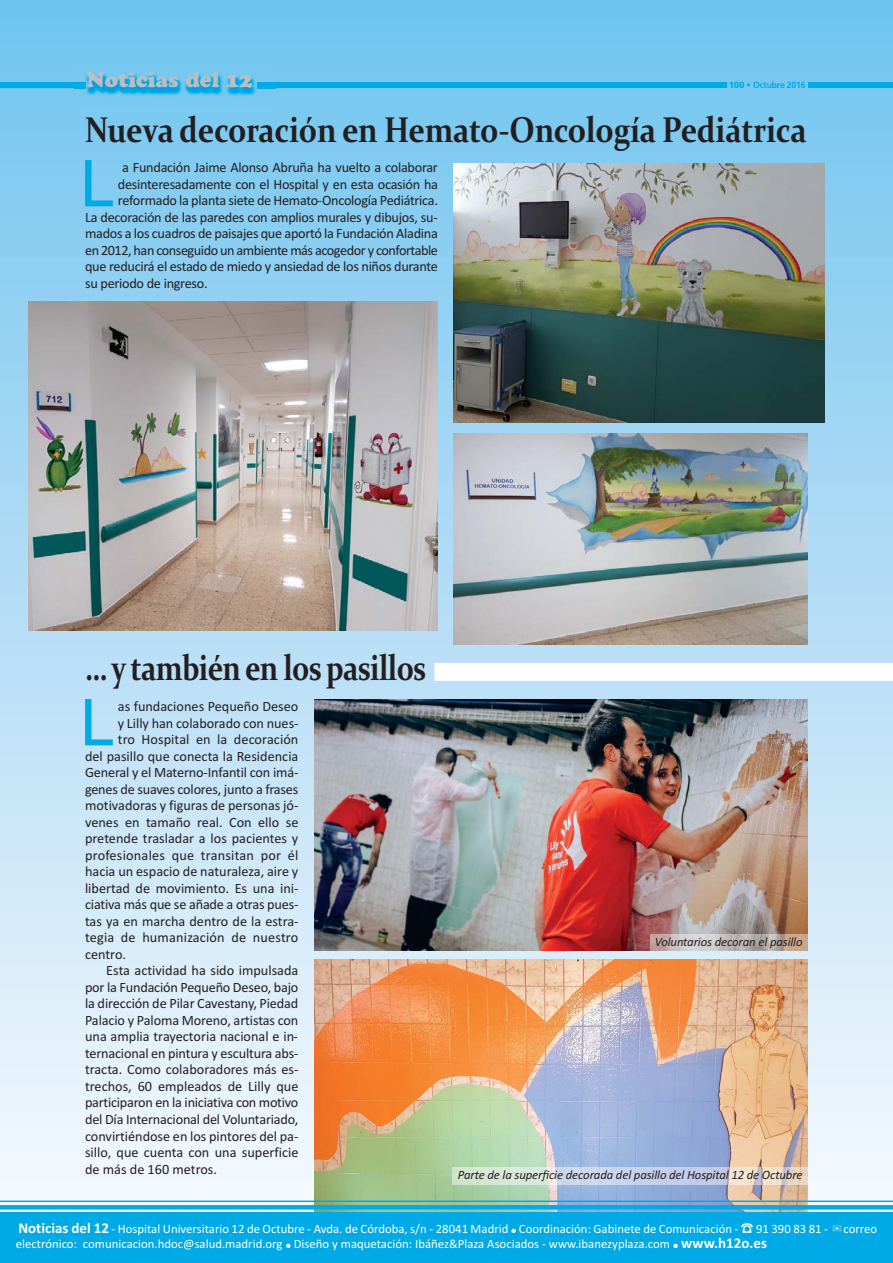
<style>
.page{position:relative;width:893px;height:1263px;background:#fff}
.page>*{position:absolute;margin:0;border:0;box-sizing:border-box;transform-origin:0 0}
.t1{font:700 63px "Bell Gothic Std";color:#00aae7}
.t2{font:700 36px "Constantia";letter-spacing:-.01em;color:#231f20;scale:.85 1}
.t3{font:700 36px "Constantia";letter-spacing:-.01em;color:#231f20;scale:.8 1}
.t4{font:21px "Cooper Black Std";color:#bbbdc0}
.t5{font:14.25px "Calibri";letter-spacing:-.015em;color:#231f20}
.t6{font:14.25px "Calibri";letter-spacing:.015em;color:#231f20}
.t7{font:14.25px "Calibri";letter-spacing:-.035em;color:#231f20}
.t8{font:14.25px "Calibri";letter-spacing:.005em;color:#231f20}
.t9{font:12.75px/15px "Calibri";color:#fff}
.t10{font:italic 12.75px "Calibri";letter-spacing:-.01em;color:#231f20}
.t11{font:700 9px "Frutiger";letter-spacing:-.02em;color:#00aae7}
.s1{font-weight:900}
.s2{font-weight:700;font-size:15px}
.s3{font-family:"Lucida Sans Unicode";font-size:7.5px}
.s4{font-family:"MS Gothic"}
</style>
<div class="page">
<div style="left:0;top:0;width:893px;height:1263px;background:linear-gradient(to bottom,#70c3ee,#fcfafc)"></div>
<img style="left:315px;top:960px;width:493px;height:250px">
<div style="left:257px;top:82px;width:470px;height:6px;background:#00aae7"></div>
<div style="left:0;top:82px;width:85px;height:6px;background:#00aae7"></div>
<div style="left:808px;top:82px;width:85px;height:6px;background:#00aae7"></div>
<img style="left:74px;top:65px;width:201px;height:51px">
<img style="left:257px;top:82px;width:18px;height:6px">
<svg style="left:74px;top:82px;width:11px;height:6px"></svg>
<img style="left:315px;top:1210px;width:493px;height:2px">
<div style="left:0;top:1212px;width:893px;height:51px;background:#00aae7"></div>
<hr style="left:0;top:1200px;width:893px;height:2px;background:#00aae7">
<hr style="left:0;top:1205px;width:893px;height:4px;background:#00aae7">
<img style="left:315px;top:699px;width:493px;height:251px">
<img style="left:453px;top:1167px;width:355px;height:17px">
<img style="left:651px;top:935px;width:157px;height:16px">
<svg style="left:808px;top:935px;width:1px;height:15px"></svg>
<img style="left:453px;top:434px;width:355px;height:211px">
<img style="left:453px;top:163px;width:372px;height:259px">
<img style="left:28px;top:301px;width:410px;height:329px">
<div style="left:434px;top:663px;width:459px;height:18px;background:#fff"></div>
<h3 class="t4" style="left:87px;top:68px;width:168px">Noticias del 12</h3>
<p class="t11" style="left:729px;top:81px;width:79px"><span class="s1">100 •</span> Octubre 2016</p>
<h2 class="t2" style="left:85px;top:115px;width:851px">Nueva decoración en Hemato‐Oncología Pediátrica</h2>
<h1 class="t1" style="left:78px;top:148px;width:40px">L</h1>
<p class="t5" style="left:122px;top:163px;width:317px">a Fundación Jaime Alonso Abruña ha vuelto a colaborar</p>
<p class="t5" style="left:118px;top:179px;width:322px">desinteresadamente con el Hospital y en esta ocasión ha</p>
<p class="t5" style="left:118px;top:196px;width:322px">reformado la planta siete de Hemato-Oncología Pediátrica.</p>
<p class="t5" style="left:85px;top:212px;width:354px">La decoración de las paredes con amplios murales y dibujos, su-</p>
<p class="t5" style="left:85px;top:229px;width:354px">mados a los cuadros de paisajes que aportó la Fundación Aladina</p>
<p class="t7" style="left:85px;top:245px;width:354px">en 2012, han conseguido un ambiente más acogedor y confortable</p>
<p class="t5" style="left:85px;top:262px;width:354px">que reducirá el estado de miedo y ansiedad de los niños durante</p>
<p class="t5" style="left:85px;top:278px;width:124px">su periodo de ingreso.</p>
<h2 class="t3" style="left:85px;top:653px;width:428px">… y también en los pasillos</h2>
<h1 class="t1" style="left:78px;top:687px;width:40px">L</h1>
<p class="t5" style="left:118px;top:702px;width:182px">as fundaciones Pequeño Deseo</p>
<p class="t5" style="left:118px;top:718px;width:182px">y Lilly han colaborado con nues-</p>
<p class="t8" style="left:118px;top:735px;width:182px">tro Hospital en la decoración</p>
<p class="t5" style="left:85px;top:751px;width:215px">del pasillo que conecta la Residencia</p>
<p class="t5" style="left:85px;top:768px;width:215px">General y el Materno-Infantil con imá-</p>
<p class="t5" style="left:85px;top:784px;width:215px">genes de suaves colores, junto a frases</p>
<p class="t5" style="left:85px;top:801px;width:215px">motivadoras y figuras de personas jó-</p>
<p class="t5" style="left:85px;top:817px;width:215px">venes en tamaño real. Con ello se</p>
<p class="t5" style="left:85px;top:834px;width:215px">pretende trasladar a los pacientes y</p>
<p class="t6" style="left:85px;top:850px;width:215px">profesionales que transitan por él</p>
<p class="t5" style="left:85px;top:867px;width:215px">hacia un espacio de naturaleza, aire y</p>
<p class="t5" style="left:85px;top:883px;width:215px">libertad de movimiento. Es una ini-</p>
<p class="t5" style="left:85px;top:900px;width:215px">ciativa más que se añade a otras pues-</p>
<p class="t5" style="left:85px;top:916px;width:215px">tas ya en marcha dentro de la estra-</p>
<p class="t6" style="left:85px;top:933px;width:215px">tegia de humanización de nuestro</p>
<p class="t5" style="left:85px;top:949px;width:43px">centro.</p>
<p class="t5" style="left:106px;top:966px;width:194px">Esta actividad ha sido impulsada</p>
<p class="t5" style="left:85px;top:982px;width:215px">por la Fundación Pequeño Deseo, bajo</p>
<p class="t5" style="left:85px;top:999px;width:215px">la dirección de Pilar Cavestany, Piedad</p>
<p class="t5" style="left:85px;top:1015px;width:215px">Palacio y Paloma Moreno, artistas con</p>
<p class="t5" style="left:85px;top:1032px;width:214px">una amplia trayectoria nacional e in-</p>
<p class="t5" style="left:85px;top:1048px;width:215px">ternacional en pintura y escultura abs-</p>
<p class="t5" style="left:85px;top:1065px;width:215px">tracta. Como colaboradores más es-</p>
<p class="t5" style="left:85px;top:1081px;width:215px">trechos, 60 empleados de Lilly que</p>
<p class="t5" style="left:85px;top:1098px;width:215px">participaron en la iniciativa con motivo</p>
<p class="t5" style="left:85px;top:1114px;width:215px">del Día Internacional del Voluntariado,</p>
<p class="t5" style="left:85px;top:1131px;width:215px">convirtiéndose en los pintores del pa-</p>
<p class="t5" style="left:85px;top:1147px;width:215px">sillo, que cuenta con una superficie</p>
<p class="t5" style="left:85px;top:1164px;width:134px">de más de 160 metros.</p>
<p class="t10" style="left:655px;top:938px;width:149px">Voluntarios decoran el pasillo</p>
<p class="t10" style="left:458px;top:1170px;width:346px">Parte de la superficie decorada del pasillo del Hospital 12 de Octubre</p>
<p class="t9" style="left:16px;top:1222px;width:863px"><span class="s2">Noticias del 12</span> - Hospital Universitario 12 de Octubre - Avda. de Córdoba, s/n - 28041 Madrid <span class="s3">●</span> Coordinación: Gabinete de Comunicación - ☎ 91 390 83 81 - <span class="s4">✉</span>correo electrónico: comunicacion.hdoc@salud.madrid.org <span class="s3">●</span> Diseño y maquetación: Ibáñez&amp;Plaza Asociados - www.ibanezyplaza.com <span class="s3">●</span> <span class="s2">www.h12o.es</span></p>
</div>
